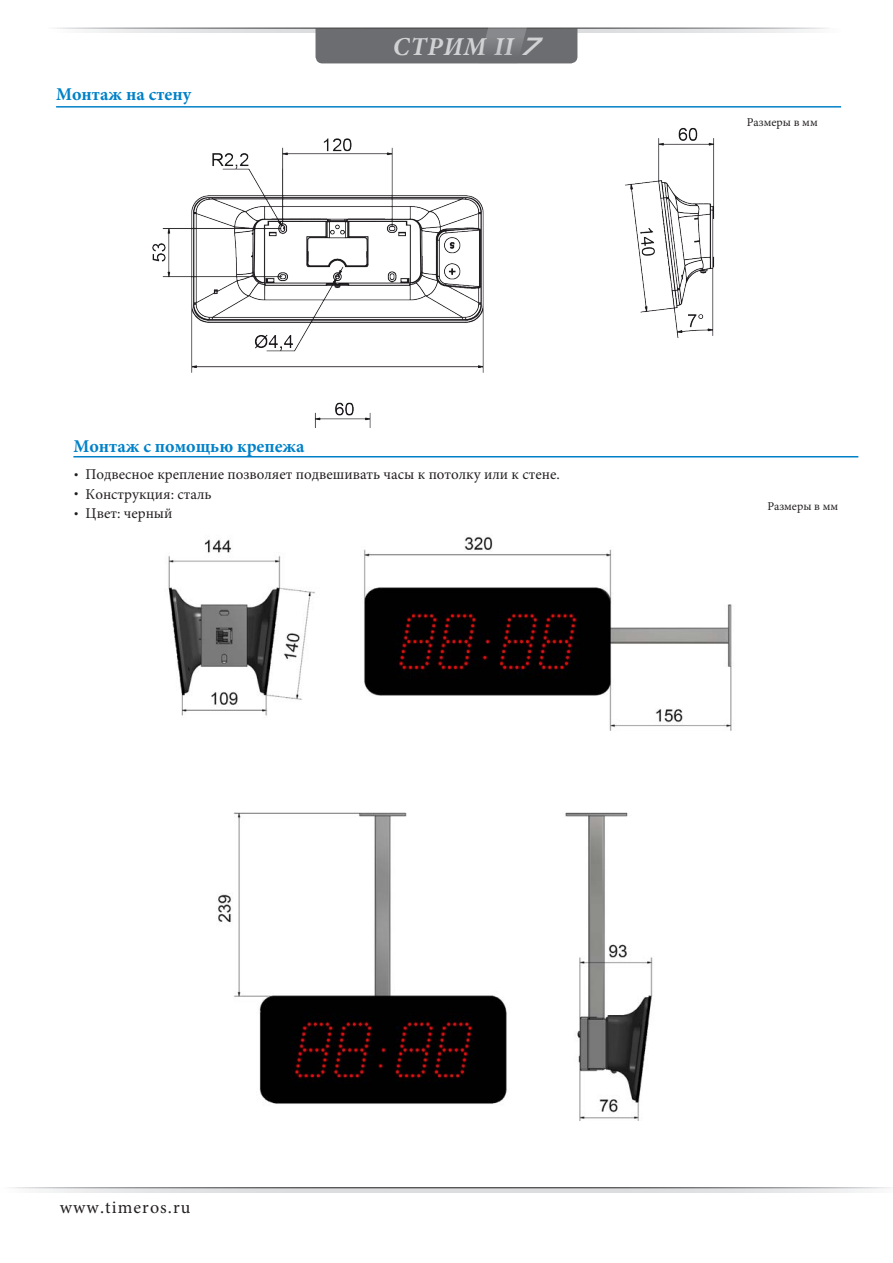
<style>
.page{position:relative;width:893px;height:1263px;background:#fff}
.page>*{position:absolute;margin:0;border:0;box-sizing:border-box;transform-origin:0 0}
.t1{font:italic 700 25.8px "Minion Pro";letter-spacing:.03em;color:#d1d2d4}
.Titre{font:700 18px "Minion Pro";color:#0081c8}
.t2{font:18px "Minion Pro";letter-spacing:.06em;color:#231f20}
.t3{font:15px "Minion Pro";color:#231f20}
.t4{font:12px "Minion Pro";color:#231f20}
.s1{font-family:"Handel Got D"}
.s2{font-family:"TSTARPRO"}
</style>
<div class="page">
<svg style="left:88px;top:29px;width:719px;height:4px;background:#e4e5e6"></svg>
<svg style="left:315px;top:27px;width:262px;height:36px;background:#707073"></svg>
<svg style="left:17px;top:1188px;width:868px;height:4px;background:#d8d9da"></svg>
<img style="left:168px;top:536px;width:564px;height:584px">
<hr style="left:56px;top:106px;width:785px;height:2px;background:#0081c8">
<img style="left:152px;top:138px;width:332px;height:290px">
<img style="left:625px;top:127px;width:90px;height:211px">
<hr style="left:73px;top:456px;width:785px;height:1px;background:#0081c8">
<p class="Titre" style="left:56px;top:82px;width:137px">Монтаж на стену</p>
<h1 class="t1" style="left:393px;top:29px;width:158px">СТРИМ II <span class="s1">7</span></h1>
<p class="Titre" style="left:73px;top:433px;width:233px">Монтаж с помощью крепежа</p>
<p class="t3" style="left:73px;top:464px;width:488px"><span class="s2">•</span> Подвесное крепление позволяет подвешивать часы к потолку или к стене.</p>
<p class="t3" style="left:73px;top:484px;width:140px"><span class="s2">•</span> Конструкция: сталь</p>
<p class="t3" style="left:73px;top:503px;width:101px"><span class="s2">•</span> Цвет: черный</p>
<p class="t4" style="left:747px;top:114px;width:72px">Размеры в мм</p>
<p class="t4" style="left:767px;top:498px;width:72px">Размеры в мм</p>
<p class="t2" style="left:60px;top:1195px;width:132px">www.timeros.ru</p>
</div>
